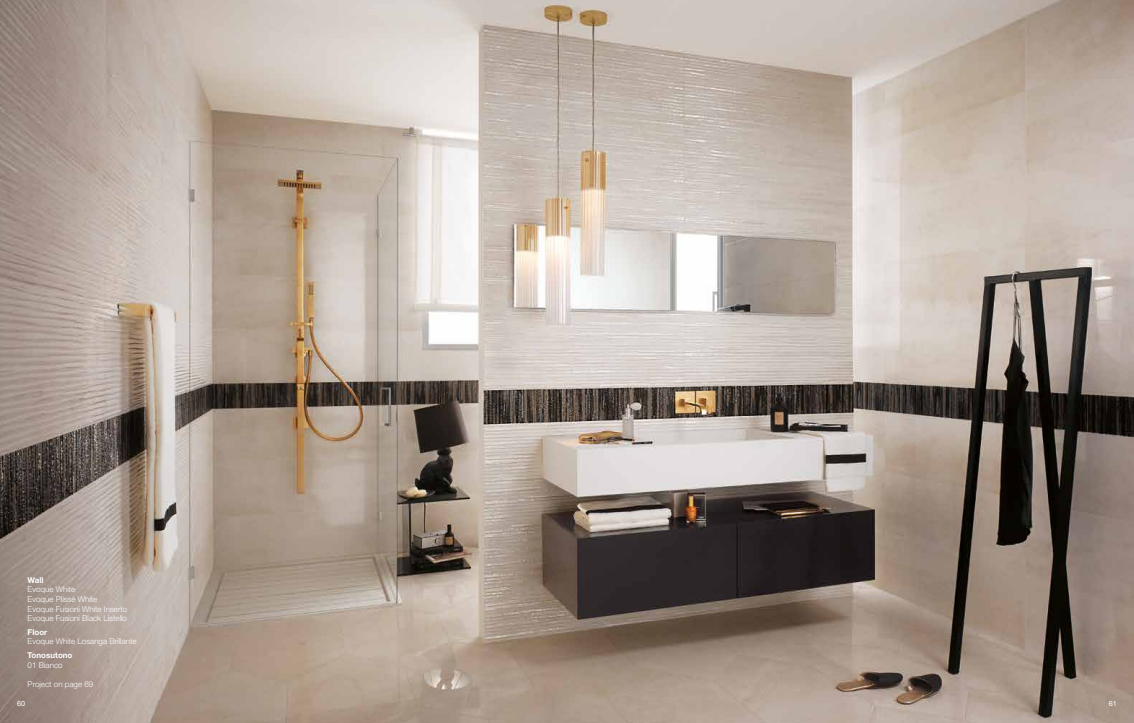
<style>
.page{position:relative;width:1134px;height:723px;background:#fff}
.page>*{position:absolute;margin:0;border:0;box-sizing:border-box;transform-origin:0 0}
.t1{font:300 8px/9.6px "Helvetica Neue LT Std";color:#fff}
.t2{font:700 8px "Helvetica Neue LT Std";color:#fff}
.t3{font:7.3px "Helvetica Neue LT Com";color:#fff}
</style>
<div class="page">
<img style="left:0;top:0;width:1134px;height:723px">
<p class="t2" style="left:28px;top:575px;width:17px">Wall</p>
<p class="t1" style="left:28px;top:584px;width:101px">Evoque White<br>Evoque Plissé White<br>Evoque Fusioni White Inserto<br>Evoque Fusioni Black Listello</p>
<p class="t2" style="left:28px;top:627px;width:21px">Floor</p>
<p class="t1" style="left:28px;top:636px;width:111px">Evoque White Losanga Brillante</p>
<p class="t2" style="left:28px;top:650px;width:46px">Tonosutono</p>
<p class="t1" style="left:28px;top:660px;width:36px">01 Bianco</p>
<p class="t1" style="left:28px;top:679px;width:67px">Project on page 69</p>
<p class="t3" style="left:17px;top:699px;width:10px">60</p>
<p class="t3" style="left:1109px;top:699px;width:10px">61</p>
</div>
